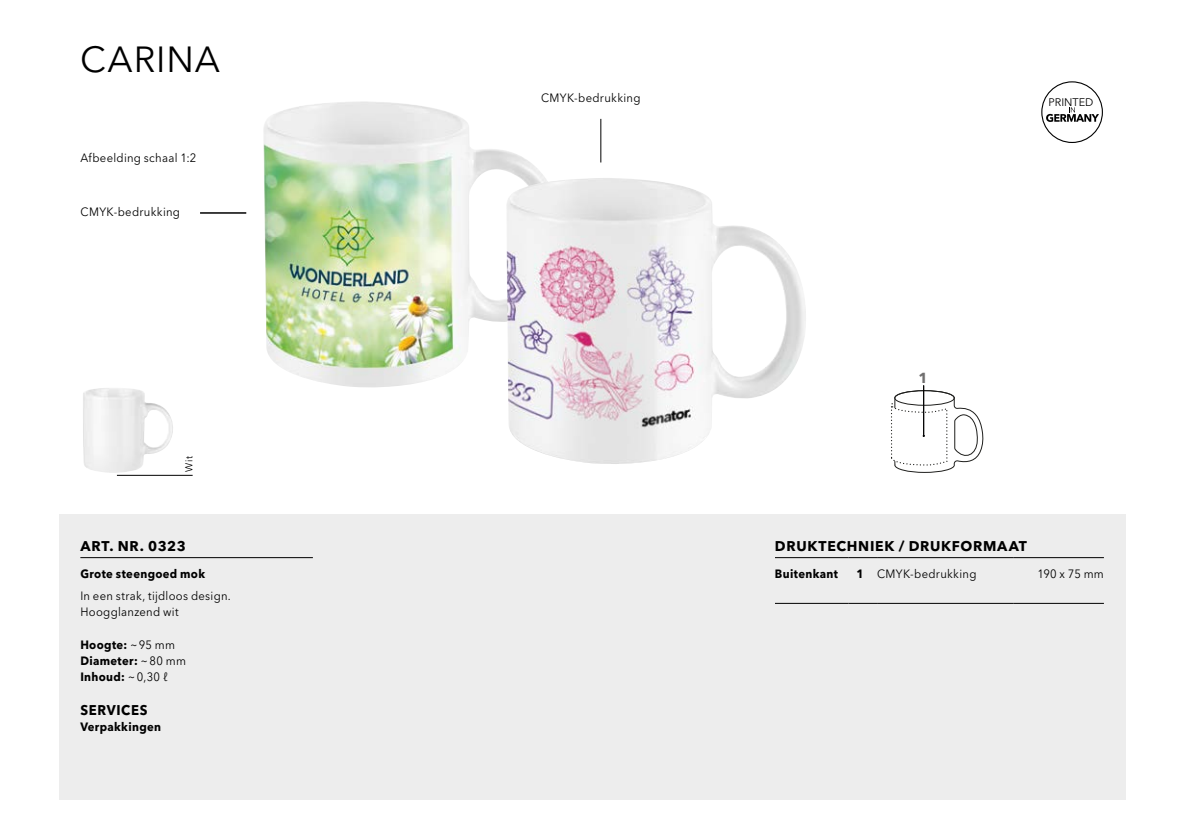
<style>
.page{position:relative;width:1191px;height:840px;background:#fff}
.page>*{position:absolute;margin:0;border:0;box-sizing:border-box;transform-origin:0 0}
.t1{font:36px "Avenir Next W1 G";letter-spacing:.025em;color:#000}
.t2{font:700 14.4px "Avenir Next W1 G";color:#706f6f}
.t3{font:700 14px "Avenir Next W1 G";letter-spacing:.05em;color:#000}
.t4{font:700 14px "Avenir Next W1 G";letter-spacing:.05em;color:#000;scale:.94 1}
.t5{font:12px/16px "Avenir Next W1 G";letter-spacing:.025em;color:#000;scale:.94 1}
.t6{font:700 12px/16px "Avenir Next W1 G";letter-spacing:.03em;color:#000;scale:.94 1}
.t7{font:11px "Avenir Next W1 G";color:#000}
.t8{font:10px "Avenir Next W1 G";color:#000;scale:.94 1}
.s1{font-weight:400}
.s2{font-weight:700}
</style>
<div class="page">
<img style="left:263px;top:101px;width:282px;height:287px">
<img style="left:504px;top:178px;width:302px;height:286px">
<img style="left:83px;top:388px;width:90px;height:85px">
<svg style="left:891px;top:390px;width:92px;height:82px"></svg>
<hr style="left:923px;top:385px;width:1px;height:50px;background:#000">
<div style="left:60px;top:514px;width:1065px;height:285px;background:#ededed"></div>
<hr style="left:80px;top:557px;width:233px;height:1px;background:#000">
<hr style="left:775px;top:557px;width:73px;height:1px;background:#000">
<svg style="left:848px;top:557px;width:29px;height:1px"></svg>
<hr style="left:877px;top:557px;width:136px;height:1px;background:#000">
<hr style="left:1013px;top:557px;width:91px;height:1px;background:#000">
<hr style="left:775px;top:602px;width:73px;height:1px;background:#000">
<svg style="left:848px;top:602px;width:29px;height:1px"></svg>
<hr style="left:877px;top:602px;width:136px;height:1px;background:#000">
<hr style="left:1013px;top:602px;width:91px;height:1px;background:#000">
<hr style="left:117px;top:474px;width:76px;height:1px;background:#000">
<hr style="left:600px;top:119px;width:1px;height:43px;background:#000">
<hr style="left:200px;top:212px;width:46px;height:1px;background:#000">
<svg style="left:1041px;top:81px;width:62px;height:62px"></svg>
<h1 class="t1" style="left:80px;top:38px;width:141px">CARINA</h1>
<p class="t5" style="left:80px;top:149px;width:125px">Afbeelding schaal 1:2</p>
<p class="t5" style="left:81px;top:204px;width:107px">CMYK-bedrukking</p>
<p class="t8" style="left:183px;top:471px;width:18px;rotate:-90deg">Wit</p>
<p class="t3" style="left:80px;top:537px;width:107px">ART. NR. 0323</p>
<p class="t6" style="left:80px;top:566px;width:134px">Grote steengoed mok</p>
<p class="t5" style="left:80px;top:588px;width:161px">In een strak, tijdloos design.<br>Hoogglanzend wit</p>
<p class="t6" style="left:80px;top:636px;width:114px">Hoogte: <span class="s1">~95 mm<br></span>Diameter: <span class="s1">~80 mm<br></span>Inhoud: <span class="s1">~0,30 ℓ</span></p>
<p class="t4" style="left:80px;top:700px;width:73px">SERVICES</p>
<p class="t6" style="left:80px;top:718px;width:87px">Verpakkingen</p>
<p class="t5" style="left:541px;top:89px;width:107px">CMYK-bedrukking</p>
<p class="t2" style="left:918px;top:369px;width:11px">1</p>
<p class="t7" style="left:1048px;top:95px;width:46px">PRINTED</p>
<p class="t3" style="left:775px;top:537px;width:253px">DRUKTECHNIEK / DRUKFORMAAT</p>
<p class="t6" style="left:775px;top:565px;width:68px">Buitenkant</p>
<p class="t5" style="left:856px;top:566px;width:129px"><span class="s2">1</span> CMYK-bedrukking</p>
<p class="t5" style="left:1037px;top:566px;width:72px">190 x 75 mm</p>
</div>
